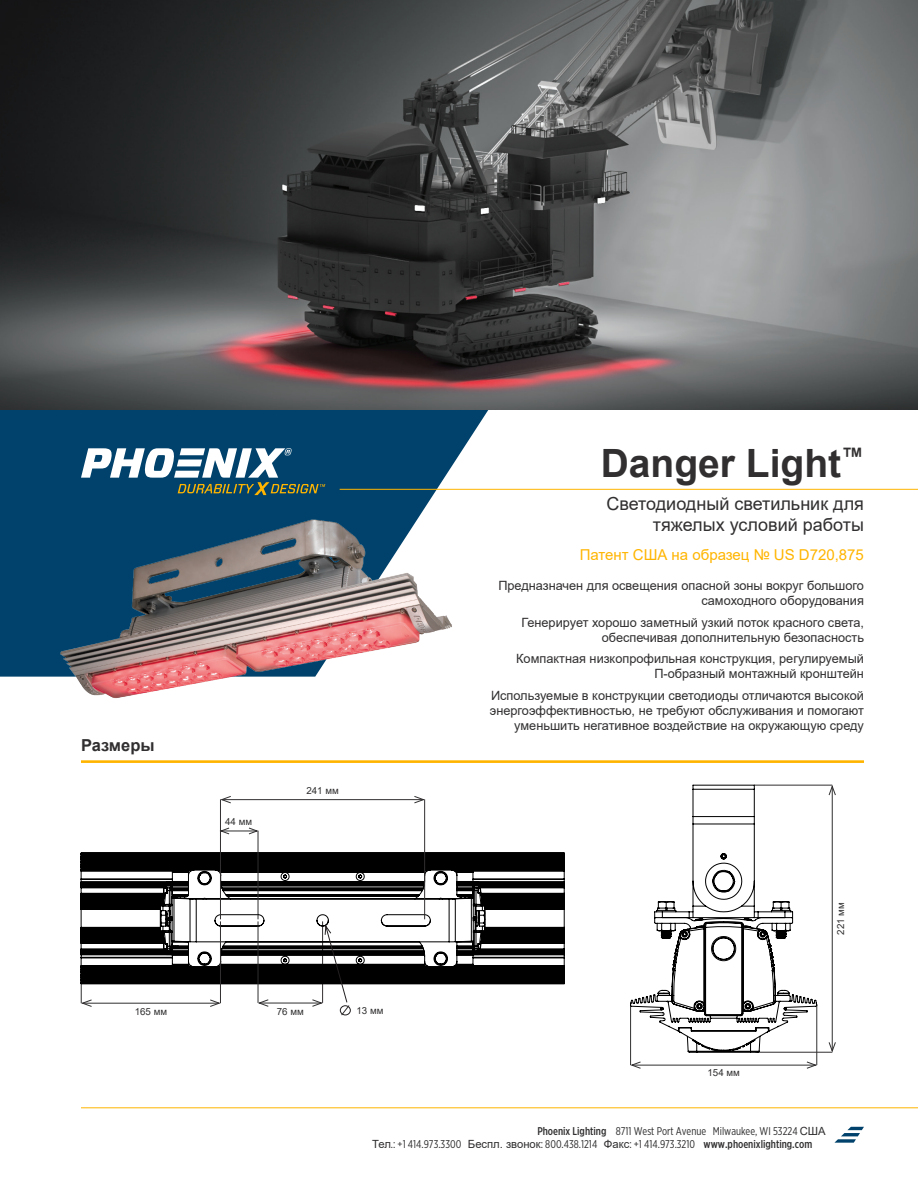
<style>
.page{position:relative;width:918px;height:1188px;background:#fff}
.page>*{position:absolute;margin:0;border:0;box-sizing:border-box;transform-origin:0 0}
.Product_Header{font:700 39px "Arial";color:#312f30}
.Product_Subhead{font:18px/21.6px "Arial";color:#312f30;text-align:right}
.t1{font:700 16.5px "Arial";color:#312f30}
.Patent_Information{font:15px "Arial";color:#ffb500}
.Product_Description{font:12.75px/15px "Arial";color:#312f30;text-align:right}
.Footer_-_Right_Side{font:11.25px "Gotham X Narrow";color:#312f30}
.Diagram_Dimensions{font:9.75px "Arial";color:#312f30}
.s1{font-weight:500}
.s2{font-family:"Arial"}
</style>
<div class="page">
<svg style="left:834px;top:1127px;width:30px;height:16px"></svg>
<hr style="left:81px;top:1107px;width:837px;height:1px;background:#ffb500">
<svg style="left:0;top:409px;width:489px;height:268px;background:#275e81"></svg>
<hr style="left:340px;top:489px;width:578px;height:1px;background:#ffb500">
<svg style="left:81px;top:448px;width:244px;height:47px"></svg>
<hr style="left:81px;top:760px;width:783px;height:3px;background:#ffb500">
<img style="left:0;top:0;width:918px;height:409px">
<hr style="left:755px;top:1052px;width:77px;height:1px;background:#312f30">
<hr style="left:832px;top:786px;width:1px;height:265px;background:#312f30">
<svg style="left:828px;top:1042px;width:8px;height:11px"></svg>
<svg style="left:828px;top:785px;width:8px;height:11px"></svg>
<hr style="left:630px;top:1005px;width:1px;height:60px;background:#312f30">
<hr style="left:632px;top:1065px;width:184px;height:1px;background:#312f30">
<svg style="left:806px;top:1061px;width:11px;height:8px"></svg>
<svg style="left:630px;top:1061px;width:11px;height:8px"></svg>
<img style="left:50px;top:514px;width:412px;height:185px">
<hr style="left:259px;top:1003px;width:62px;height:1px;background:#312f30">
<svg style="left:257px;top:999px;width:12px;height:8px"></svg>
<hr style="left:83px;top:1003px;width:136px;height:1px;background:#312f30">
<svg style="left:80px;top:984px;width:12px;height:23px"></svg>
<svg style="left:209px;top:999px;width:12px;height:8px"></svg>
<svg style="left:81px;top:853px;width:483px;height:131px"></svg>
<hr style="left:222px;top:799px;width:201px;height:1px;background:#312f30">
<svg style="left:221px;top:796px;width:11px;height:8px"></svg>
<svg style="left:414px;top:796px;width:12px;height:8px"></svg>
<hr style="left:220px;top:799px;width:1px;height:120px;background:#312f30">
<hr style="left:220px;top:921px;width:1px;height:82px;background:#312f30">
<hr style="left:424px;top:799px;width:1px;height:120px;background:#312f30">
<hr style="left:258px;top:831px;width:1px;height:88px;background:#312f30">
<hr style="left:258px;top:921px;width:1px;height:82px;background:#312f30">
<hr style="left:221px;top:831px;width:36px;height:1px;background:#312f30">
<svg style="left:221px;top:828px;width:9px;height:6px"></svg>
<svg style="left:249px;top:828px;width:9px;height:6px"></svg>
<div style="left:340px;top:1005px;width:11px;height:10px;border:1px solid #231f20;border-radius:50%"></div>
<svg style="left:312px;top:925px;width:38px;height:91px"></svg>
<svg style="left:630px;top:785px;width:188px;height:268px"></svg>
<hr style="left:816px;top:1006px;width:1px;height:59px;background:#312f30">
<hr style="left:754px;top:785px;width:78px;height:1px;background:#312f30">
<p class="t1" style="left:81px;top:734px;width:75px">Размеры</p>
<p class="Diagram_Dimensions" style="left:135px;top:1005px;width:34px">165 мм</p>
<p class="Diagram_Dimensions" style="left:225px;top:815px;width:28px">44 мм</p>
<p class="Diagram_Dimensions" style="left:306px;top:784px;width:34px">241 мм</p>
<p class="Product_Header" style="left:601px;top:436px;width:265px">Danger Light<sup>™</sup></p>
<p class="Product_Subhead" style="left:606px;top:492px;width:259px">Светодиодный светильник для тяжелых условий работы</p>
<p class="Patent_Information" style="left:580px;top:545px;width:286px">Патент США на образец № US D720,875</p>
<p class="Product_Description" style="left:498px;top:578px;width:367px">Предназначен для освещения опасной зоны вокруг большого самоходного оборудования</p>
<p class="Product_Description" style="left:521px;top:615px;width:344px">Генерирует хорошо заметный узкий поток красного света, обеспечивая дополнительную безопасность</p>
<p class="Product_Description" style="left:516px;top:651px;width:349px">Компактная низкопрофильная конструкция, регулируемый<br>П-образный монтажный кронштейн</p>
<p class="Product_Description" style="left:490px;top:688px;width:376px">Используемые в конструкции светодиоды отличаются высокой энергоэффективностью, не требуют обслуживания и помогают уменьшить негативное воздействие на окружающую среду</p>
<p class="Diagram_Dimensions" style="left:834px;top:935px;width:34px;rotate:-90deg">221 мм</p>
<p class="Diagram_Dimensions" style="left:277px;top:1004px;width:28px">76 мм</p>
<p class="Diagram_Dimensions" style="left:356px;top:1004px;width:28px">13 мм</p>
<p class="Diagram_Dimensions" style="left:708px;top:1066px;width:34px">154 мм</p>
<p class="Footer_-_Right_Side" style="left:537px;top:1124px;width:290px"><span class="s1">Phoenix Lighting</span> 8711 West Port Avenue Milwaukee, WI 53224 <span class="s2">США</span></p>
<p class="Footer_-_Right_Side" style="left:372px;top:1137px;width:442px"><span class="s2">Тел</span>.: +1 414.973.3300 <span class="s2">Беспл. звонок</span>: 800.438.1214 <span class="s2">Факс</span>: +1 414.973.3210 <span class="s1">www.phoenixlighting.com</span></p>
</div>
